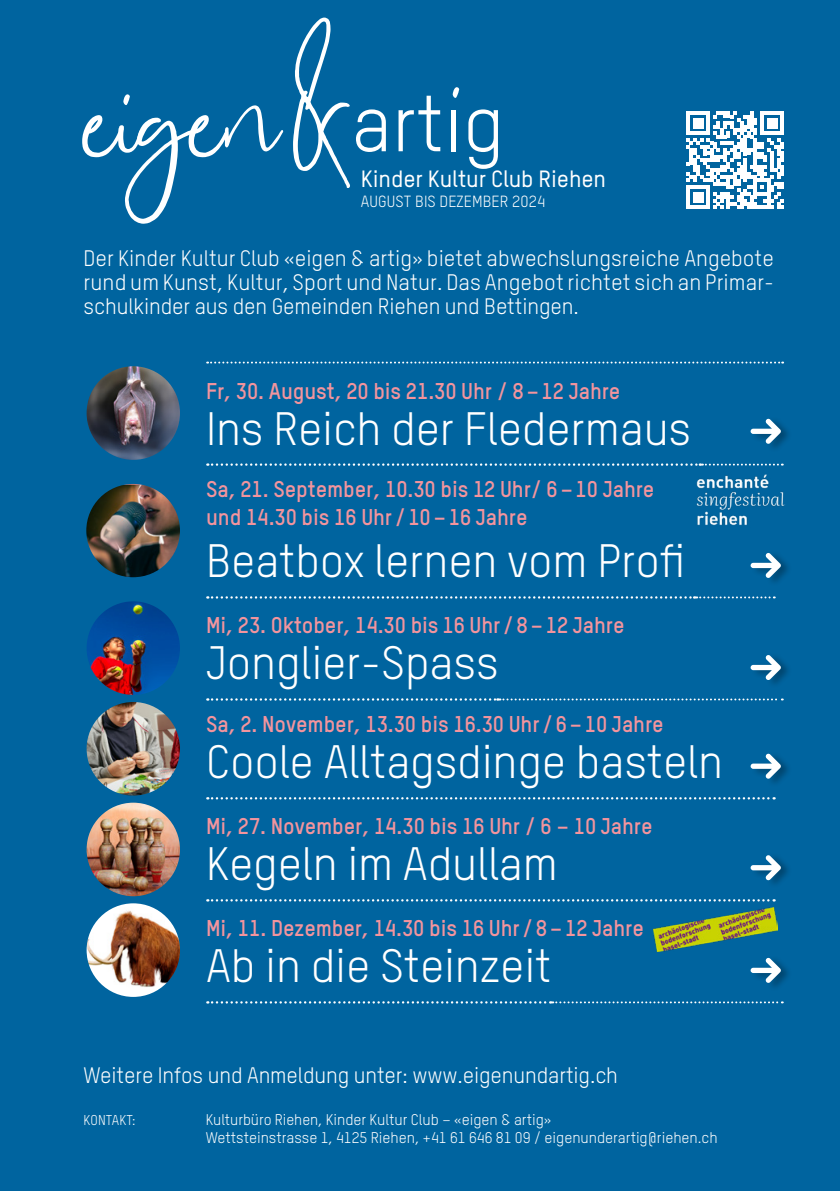
<style>
.page{position:relative;width:840px;height:1191px;background:#fff}
.page>*{position:absolute;margin:0;border:0;box-sizing:border-box;transform-origin:0 0}
.t1{font:46px "TSTAR";letter-spacing:-.005em;color:#fff}
.t2{font:500 23.2px "TSTAR";letter-spacing:-.005em;color:#fff}
.t3{font:700 22.4px "TSTAR";letter-spacing:-.005em;color:#f3949d}
.t4{font:22px/24px "TSTAR";letter-spacing:-.005em;color:#fff;text-align:justify}
.t5{font:15.8px "TSTAR";letter-spacing:.005em;color:#fff}
.t6{font:15.2px "TSTAR";letter-spacing:-.005em;color:#fff}
.t7{font:14px "TSTAR";color:#fff}
</style>
<div class="page">
<div style="left:0;top:0;width:839px;height:1191px;background:#00649f"></div>
<svg style="left:452px;top:87px;width:7px;height:11px"></svg>
<svg style="left:82px;top:94px;width:201px;height:130px;background:#1e76aa"></svg>
<svg style="left:356px;top:109px;width:29px;height:43px"></svg>
<svg style="left:398px;top:96px;width:42px;height:55px"></svg>
<hr style="left:451px;top:110px;width:4px;height:41px;background:#fff">
<svg style="left:468px;top:109px;width:29px;height:60px"></svg>
<svg style="left:293px;top:18px;width:57px;height:170px"></svg>
<svg style="left:207px;top:361px;width:575px;height:2px"></svg>
<svg style="left:207px;top:463px;width:486px;height:3px"></svg>
<svg style="left:207px;top:596px;width:567px;height:2px"></svg>
<svg style="left:207px;top:698px;width:575px;height:2px"></svg>
<svg style="left:207px;top:797px;width:567px;height:2px"></svg>
<svg style="left:207px;top:899px;width:567px;height:2px"></svg>
<svg style="left:207px;top:1001px;width:575px;height:2px"></svg>
<svg style="left:84px;top:900px;width:99px;height:100px"></svg>
<img style="left:84px;top:907px;width:99px;height:80px">
<div style="left:81px;top:897px;width:105px;height:106px;border:6px solid #00649f;border-radius:50%"></div>
<img style="left:84px;top:699px;width:99px;height:98px">
<div style="left:81px;top:696px;width:105px;height:105px;border:6px solid #00649f;border-radius:50%"></div>
<img style="left:83px;top:484px;width:100px;height:96px">
<div style="left:80px;top:478px;width:106px;height:105px;border:6px solid #00649f;border-radius:50%"></div>
<img style="left:84px;top:363px;width:99px;height:100px;border-radius:50px">
<div style="left:81px;top:360px;width:105px;height:106px;border:6px solid #00649f;border-radius:50%"></div>
<img style="left:84px;top:598px;width:99px;height:100px;border-radius:50px">
<div style="left:81px;top:595px;width:105px;height:106px;border:6px solid #00649f;border-radius:50%"></div>
<img style="left:84px;top:799px;width:99px;height:100px;border-radius:50px">
<div style="left:81px;top:796px;width:105px;height:106px;border:6px solid #00649f;border-radius:50%"></div>
<svg style="left:686px;top:111px;width:97px;height:98px"></svg>
<div style="left:749px;top:416px;width:42px;height:36px;background:#000;opacity:.3"></div>
<svg style="left:749px;top:419px;width:31px;height:25px"></svg>
<div style="left:749px;top:550px;width:42px;height:36px;background:#000;opacity:.3"></div>
<svg style="left:749px;top:553px;width:31px;height:25px"></svg>
<div style="left:749px;top:652px;width:42px;height:36px;background:#000;opacity:.3"></div>
<svg style="left:749px;top:655px;width:31px;height:25px"></svg>
<div style="left:749px;top:750px;width:42px;height:37px;background:#000;opacity:.3"></div>
<svg style="left:749px;top:753px;width:31px;height:26px"></svg>
<div style="left:749px;top:852px;width:42px;height:37px;background:#000;opacity:.3"></div>
<svg style="left:749px;top:855px;width:31px;height:25px"></svg>
<div style="left:749px;top:954px;width:42px;height:37px;background:#000;opacity:.3"></div>
<svg style="left:749px;top:957px;width:31px;height:26px"></svg>
<img style="left:653px;top:907px;width:124px;height:44px">
<img style="left:693px;top:458px;width:91px;height:90px">
<p class="t2" style="left:360px;top:164px;width:246px">Kinder Kultur Club Riehen</p>
<p class="t5" style="left:360px;top:192px;width:186px">AUGUST BIS DEZEMBER 2024</p>
<p class="t4" style="left:84px;top:246px;width:691px">Der Kinder Kultur Club «eigen &amp; artig» bietet abwechslungsreiche Angebote rund um Kunst, Kultur, Sport und Natur. Das Angebot richtet sich an Primar&shy;schulkinder aus den Gemeinden Riehen und Bettingen.</p>
<p class="t3" style="left:206px;top:376px;width:415px">Fr, 30. August, 20 bis 21.30 Uhr / 8–12 Jahre</p>
<p class="t1" style="left:206px;top:400px;width:486px">Ins Reich der Fledermaus</p>
<p class="t3" style="left:206px;top:475px;width:449px">Sa, 21. September, 10.30 bis 12 Uhr/ 6–10 Jahre</p>
<p class="t3" style="left:206px;top:503px;width:323px">und 14.30 bis 16 Uhr/10–16 Jahre</p>
<p class="t1" style="left:206px;top:533px;width:480px">Beatbox lernen vom Profi</p>
<p class="t3" style="left:206px;top:611px;width:419px">Mi, 23. Oktober, 14.30 bis 16 Uhr/8–12 Jahre</p>
<p class="t1" style="left:206px;top:635px;width:294px">Jonglier-Spass</p>
<p class="t3" style="left:206px;top:710px;width:459px">Sa, 2. November, 13.30 bis 16.30 Uhr/6–10 Jahre</p>
<p class="t1" style="left:206px;top:734px;width:518px">Coole Alltagsdinge basteln</p>
<p class="t3" style="left:206px;top:812px;width:447px">Mi, 27. November, 14.30 bis 16 Uhr / 6 – 10 Jahre</p>
<p class="t1" style="left:206px;top:836px;width:353px">Kegeln im Adullam</p>
<p class="t3" style="left:206px;top:914px;width:439px">Mi, 11. Dezember, 14.30 bis 16 Uhr/8–12 Jahre</p>
<p class="t1" style="left:206px;top:938px;width:347px">Ab in die Steinzeit</p>
<p class="t4" style="left:84px;top:1062px;width:535px">Weitere Infos und Anmeldung unter: www.eigenundartig.ch</p>
<p class="t7" style="left:84px;top:1112px;width:53px">KONTAKT:</p>
<p class="t6" style="left:206px;top:1110px;width:347px">Kulturbüro Riehen, Kinder Kultur Club – «eigen &amp; artig»</p>
<p class="t6" style="left:206px;top:1128px;width:513px">Wettsteinstrasse 1, 4125 Riehen, +41 61 646 81 09 / eigenunderartig@riehen.ch</p>
</div>
